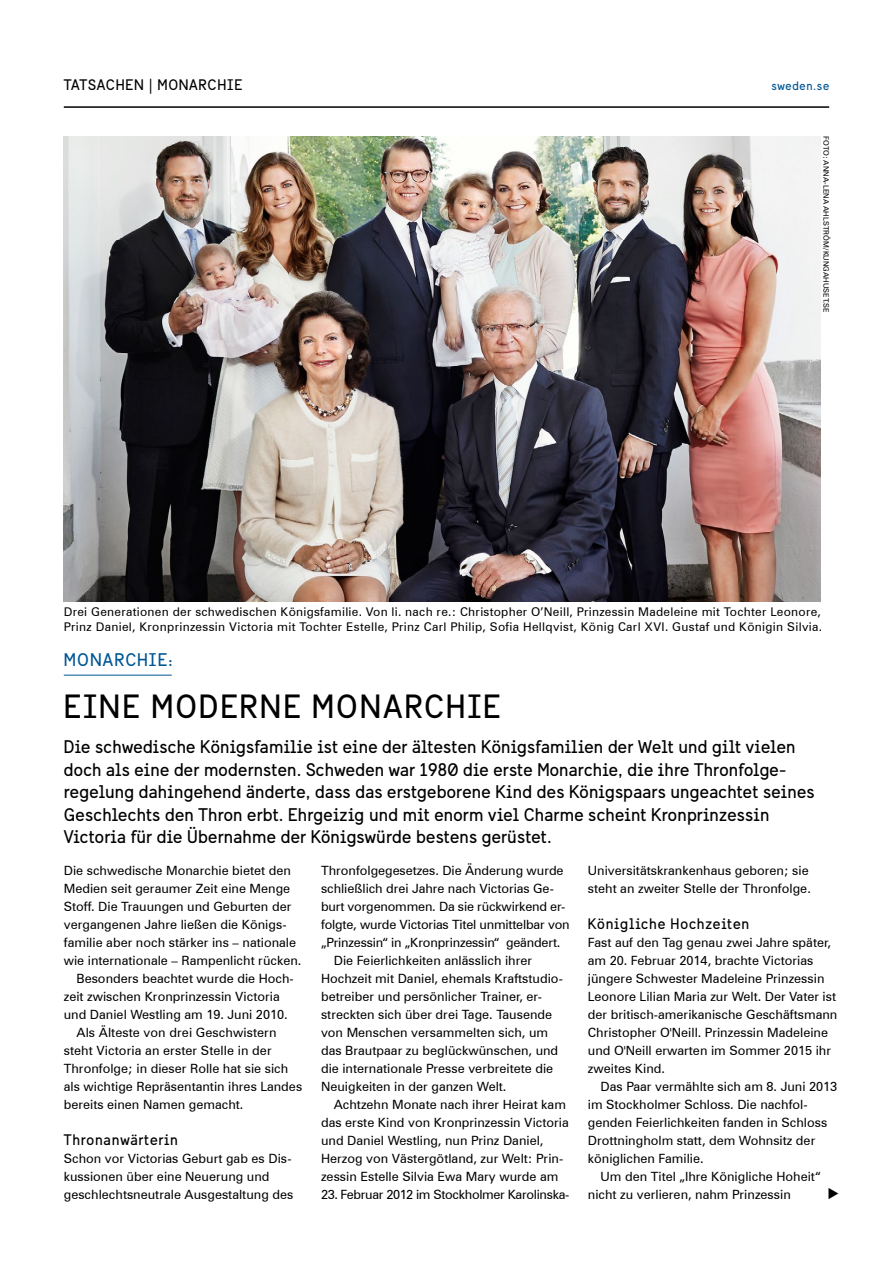
<style>
.page{position:relative;width:893px;height:1263px;background:#fff}
.page>*{position:absolute;margin:0;border:0;box-sizing:border-box;transform-origin:0 0}
.t1{font:33px "Sweden Sans";letter-spacing:.055em;color:#000}
.t2{font:18px/22.5px "Sweden Sans";letter-spacing:.01em;color:#000}
.t3{font:18px "Sweden Sans";letter-spacing:.055em;color:#005694}
.t4{font:15px "Sweden Sans";letter-spacing:.05em;color:#000}
.t5{font:12.75px/18px "Zurich BT";color:#000}
.t6{font:12.75px "Zurich BT";letter-spacing:-.025em;color:#000}
.t7{font:12px/15px "Zurich BT";letter-spacing:.02em;color:#000}
.t8{font:12px "Sweden Sans";letter-spacing:.05em;color:#005694}
.t9{font:7.5px "Zurich BT";color:#000}
</style>
<div class="page">
<img style="left:64px;top:136px;width:757px;height:466px">
<hr style="left:64px;top:675px;width:108px;height:1px;background:#005694">
<hr style="left:64px;top:106px;width:765px;height:2px;background:#000">
<p class="t4" style="left:64px;top:76px;width:180px">TATSACHEN | MONARCHIE</p>
<p class="t8" style="left:771px;top:78px;width:59px">sweden.se</p>
<p class="t9" style="left:831px;top:136px;width:178px;rotate:90deg">FOTO: ANNA-LENA AHLSTRÖM/KUNGAHUSET.SE</p>
<p class="t7" style="left:64px;top:604px;width:760px">Drei Generationen der schwedischen Königsfamilie. Von li. nach re.: Christopher O’Neill, Prinzessin Madeleine mit Tochter Leonore,<br>Prinz Daniel, Kronprinzessin Victoria mit Tochter Estelle, Prinz Carl Philip, Sofia Hellqvist, König Carl XVI. Gustaf und Königin Silvia.</p>
<h2 class="t3" style="left:64px;top:649px;width:110px">MONARCHIE:</h2>
<h1 class="t1" style="left:64px;top:687px;width:438px">EINE MODERNE MONARCHIE</h1>
<p class="t2" style="left:64px;top:736px;width:752px">Die schwedische Königsfamilie ist eine der ältesten Königsfamilien der Welt und gilt vielen doch als eine der modernsten. Schweden war 1980 die erste Monarchie, die ihre Thronfolge&shy;regelung dahingehend änderte, dass das erstgeborene Kind des Königspaars ungeachtet seines Geschlechts den Thron erbt. Ehrgeizig und mit enorm viel Charme scheint Kronprinzessin Victoria für die Übernahme der Königswürde bestens gerüstet.</p>
<p class="t5" style="left:64px;top:861px;width:229px">Die schwedische Monarchie bietet den</p>
<p class="t5" style="left:64px;top:879px;width:228px">Medien seit geraumer Zeit eine Menge</p>
<p class="t5" style="left:64px;top:897px;width:229px">Stoff. Die Trauungen und Geburten der</p>
<p class="t5" style="left:64px;top:915px;width:224px">vergangenen Jahre ließen die Königs-</p>
<p class="t5" style="left:64px;top:933px;width:234px">familie aber noch stärker ins – nationale</p>
<p class="t5" style="left:64px;top:951px;width:239px">wie internationale – Rampenlicht rücken.</p>
<p class="t5" style="left:77px;top:969px;width:219px">Besonders beachtet wurde die Hoch-</p>
<p class="t5" style="left:64px;top:987px;width:218px">zeit zwischen Kronprinzessin Victoria</p>
<p class="t5" style="left:64px;top:1005px;width:225px">und Daniel Westling am 19. Juni 2010.</p>
<p class="t5" style="left:77px;top:1023px;width:201px">Als Älteste von drei Geschwistern</p>
<p class="t5" style="left:64px;top:1041px;width:209px">steht Victoria an erster Stelle in der</p>
<p class="t5" style="left:64px;top:1059px;width:226px">Thronfolge; in dieser Rolle hat sie sich</p>
<p class="t5" style="left:64px;top:1077px;width:240px">als wichtige Repräsentantin ihres Landes</p>
<p class="t5" style="left:64px;top:1095px;width:181px">bereits einen Namen gemacht.</p>
<p class="t4" style="left:64px;top:1131px;width:116px">Thronanwärterin</p>
<p class="t5" style="left:64px;top:1149px;width:231px">Schon vor Victorias Geburt gab es Dis&shy;kussionen über eine Neuerung und geschlechtsneutrale Ausgestaltung des</p>
<p class="t5" style="left:321px;top:861px;width:244px">Thronfolgegesetzes. Die Änderung wurde</p>
<p class="t5" style="left:321px;top:879px;width:234px">schließlich drei Jahre nach Victorias Ge-</p>
<p class="t5" style="left:321px;top:897px;width:246px">burt vorgenommen. Da sie rückwirkend er-</p>
<p class="t5" style="left:321px;top:915px;width:250px">folgte, wurde Victorias Titel unmittelbar von</p>
<p class="t5" style="left:321px;top:933px;width:241px">„Prinzessin“ in „Kronprinzessin“ geändert.</p>
<p class="t5" style="left:334px;top:951px;width:200px">Die Feierlichkeiten anlässlich ihrer</p>
<p class="t5" style="left:321px;top:969px;width:244px">Hochzeit mit Daniel, ehemals Kraftstudio-</p>
<p class="t5" style="left:321px;top:987px;width:222px">betreiber und persönlicher Trainer, er-</p>
<p class="t5" style="left:321px;top:1005px;width:233px">streckten sich über drei Tage. Tausende</p>
<p class="t5" style="left:321px;top:1023px;width:229px">von Menschen versammelten sich, um</p>
<p class="t5" style="left:321px;top:1041px;width:239px">das Brautpaar zu beglückwünschen, und</p>
<p class="t5" style="left:321px;top:1059px;width:234px">die internationale Presse verbreitete die</p>
<p class="t5" style="left:321px;top:1077px;width:187px">Neuigkeiten in der ganzen Welt.</p>
<p class="t5" style="left:334px;top:1095px;width:234px">Achtzehn Monate nach ihrer Heirat kam</p>
<p class="t5" style="left:321px;top:1113px;width:249px">das erste Kind von Kronprinzessin Victoria</p>
<p class="t5" style="left:321px;top:1131px;width:224px">und Daniel Westling, nun Prinz Daniel,</p>
<p class="t5" style="left:321px;top:1149px;width:244px">Herzog von Västergötland, zur Welt: Prin-</p>
<p class="t5" style="left:321px;top:1167px;width:239px">zessin Estelle Silvia Ewa Mary wurde am</p>
<p class="t6" style="left:321px;top:1187px;width:249px">23. Februar 2012 im Stockholmer Karolinska-</p>
<p class="t5" style="left:588px;top:861px;width:224px">Universitätskrankenhaus geboren; sie steht an zweiter Stelle der Thronfolge.</p>
<p class="t4" style="left:588px;top:915px;width:163px">Königliche Hochzeiten</p>
<p class="t5" style="left:588px;top:933px;width:251px">Fast auf den Tag genau zwei Jahre später, am 20. Februar 2014, brachte Victorias jüngere Schwester Madeleine Prinzessin Leonore Lilian Maria zur Welt. Der Vater ist der britisch-amerikanische Geschäftsmann Christopher O'Neill. Prinzessin Madeleine und O'Neill erwarten im Sommer 2015 ihr zweites Kind.</p>
<p class="t5" style="left:588px;top:1077px;width:251px;text-indent:13px">Das Paar vermählte sich am 8. Juni 2013 im Stockholmer Schloss. Die nachfol&shy;genden Feierlichkeiten fanden in Schloss Drottningholm statt, dem Wohnsitz der königlichen Familie.</p>
<p class="t5" style="left:588px;top:1167px;width:234px;text-indent:13px">Um den Titel „Ihre Königliche Hoheit“ nicht zu verlieren, nahm Prinzessin</p>
</div>
